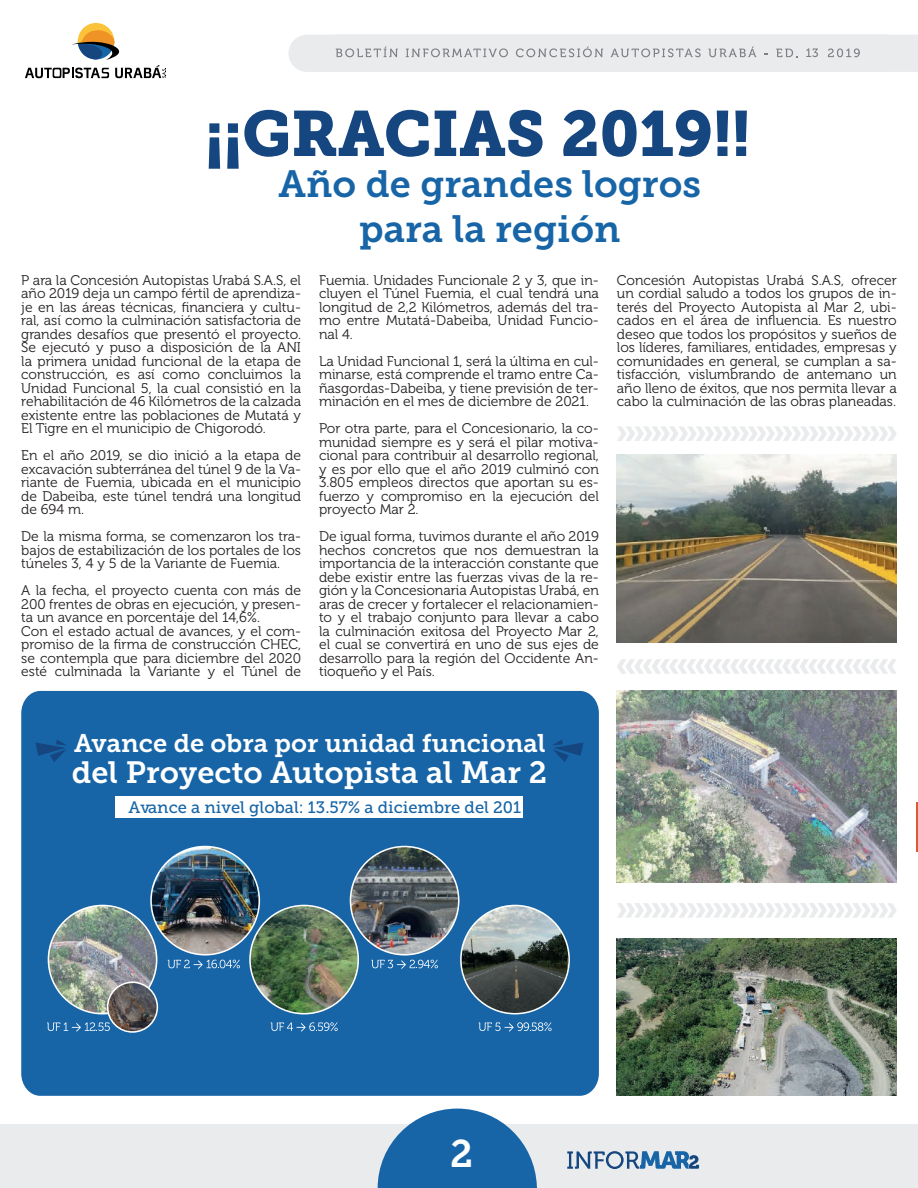
<style>
.page{position:relative;width:918px;height:1188px;background:#fff}
.page>*{position:absolute;margin:0;border:0;box-sizing:border-box;transform-origin:0 0}
.t1{font:63.45px "Museo Slab 900";color:#154680}
.t2{font:38.4px "Museo Slab 700";color:#fff}
.t3{font:37.8px/45.3px "Museo Slab 700";color:#1765a7;text-align:center}
.t4{font:30.6px "Museo Slab 700";color:#fff}
.t5{font:25.5px "Museo Slab 700";color:#fff}
.t6{font:16.5px "Museo Slab 500";color:#1765a7}
.t7{font:13.95px/13.5px "Museo 300";color:#231f20;text-align:justify}
</style>
<div class="page">
<div style="left:0;top:1124px;width:918px;height:64px;background:#e9ebec"></div>
<svg style="left:567px;top:1151px;width:132px;height:18px"></svg>
<svg style="left:378px;top:1109px;width:159px;height:79px"></svg>
<svg style="left:25px;top:23px;width:141px;height:55px"></svg>
<svg style="left:288px;top:34px;width:630px;height:38px;background:#e4e6e7"></svg>
<div style="left:21px;top:691px;width:578px;height:405px;background:#1765a7"></div>
<img style="left:617px;top:455px;width:280px;height:188px">
<img style="left:617px;top:691px;width:280px;height:191px">
<img style="left:617px;top:939px;width:280px;height:157px">
<svg style="left:617px;top:659px;width:279px;height:15px"></svg>
<svg style="left:617px;top:903px;width:280px;height:15px"></svg>
<svg style="left:617px;top:426px;width:280px;height:15px"></svg>
<hr style="left:916px;top:802px;width:2px;height:49px;background:#da5b2f">
<svg style="left:271px;top:1022px;width:67px;height:10px"></svg>
<svg style="left:168px;top:960px;width:72px;height:9px"></svg>
<svg style="left:479px;top:1022px;width:73px;height:10px"></svg>
<img style="left:48px;top:905px;width:109px;height:109px;border-radius:54px">
<img style="left:250px;top:847px;width:319px;height:167px">
<div style="left:249px;top:905px;width:110px;height:109px;border:2px solid #fff;border-radius:50%"></div>
<img style="left:151px;top:847px;width:108px;height:108px;border-radius:54px">
<div style="left:150px;top:846px;width:110px;height:110px;border:2px solid #fff;border-radius:50%"></div>
<img style="left:47px;top:982px;width:110px;height:50px">
<div style="left:107px;top:981px;width:51px;height:52px;border:2px solid #fff;border-radius:50%"></div>
<div style="left:116px;top:796px;width:407px;height:22px;background:#fff"></div>
<svg style="left:35px;top:740px;width:32px;height:22px"></svg>
<svg style="left:552px;top:740px;width:32px;height:22px"></svg>
<h1 class="t1" style="left:205px;top:97px;width:547px">¡¡GRACIAS 2019!!</h1>
<h3 class="t3" style="left:279px;top:161px;width:424px">Año de grandes logros para la región</h3>
<p class="t7" style="left:319px;top:274px;width:281px">Fuemia. Unidades Funcionale 2 y 3, que in&shy;cluyen el Túnel Fuemia, el cual tendrá una longitud de 2,2 Kilómetros, además del tra&shy;mo entre Mutatá-Dabeiba, Unidad Funcio&shy;nal 4.</p>
<p class="t7" style="left:319px;top:355px;width:281px">La Unidad Funcional 1, será la última en cul&shy;minarse, está comprende el tramo entre Ca&shy;ñasgordas-Dabeiba, y tiene previsión de ter&shy;minación en el mes de diciembre de 2021.</p>
<p class="t7" style="left:319px;top:422px;width:281px">Por otra parte, para el Concesionario, la co&shy;munidad siempre es y será el pilar motiva&shy;cional para contribuir al desarrollo regional, y es por ello que el año 2019 culminó con 3.805 empleos directos que aportan su es&shy;fuerzo y compromiso en la ejecución del proyecto Mar 2.</p>
<p class="t7" style="left:319px;top:530px;width:281px">De igual forma, tuvimos durante el año 2019 hechos concretos que nos demuestran la importancia de la interacción constante que debe existir entre las fuerzas vivas de la re&shy;gión y la Concesionaria Autopistas Urabá, en aras de crecer y fortalecer el relacionamien&shy;to y el trabajo conjunto para llevar a cabo la culminación exitosa del Proyecto Mar 2, el cual se convertirá en uno de sus ejes de desarrollo para la región del Occidente An&shy;tioqueño y el País.</p>
<p class="t7" style="left:21px;top:274px;width:281px">P ara la Concesión Autopistas Urabá S.A.S, el año 2019 deja un campo fértil de aprendiza&shy;je en las áreas técnicas, financiera y cultu&shy;ral, así como la culminación satisfactoria de grandes desafíos que presentó el proyecto.<br>Se ejecutó y puso a disposición de la ANI la primera unidad funcional de la etapa de construcción, es así como concluimos la Unidad Funcional 5, la cual consistió en la rehabilitación de 46 Kilómetros de la calzada existente entre las poblaciones de Mutatá y El Tigre en el municipio de Chigorodó.</p>
<p class="t7" style="left:21px;top:449px;width:281px">En el año 2019, se dio inició a la etapa de excavación subterránea del túnel 9 de la Va&shy;riante de Fuemia, ubicada en el municipio de Dabeiba, este túnel tendrá una longitud de 694 m.</p>
<p class="t7" style="left:21px;top:530px;width:281px">De la misma forma, se comenzaron los tra&shy;bajos de estabilización de los portales de los túneles 3, 4 y 5 de la Variante de Fuemia.</p>
<p class="t7" style="left:21px;top:584px;width:281px;text-align:left">A la fecha, el proyecto cuenta con más de 200 frentes de obras en ejecución, y presen&shy;ta un avance en porcentaje del 14,6%.<br>Con el estado actual de avances, y el com&shy;promiso de la firma de construcción CHEC, se contempla que para diciembre del 2020 esté culminada la Variante y el Túnel de</p>
<p class="t7" style="left:617px;top:274px;width:281px">Concesión Autopistas Urabá S.A.S, ofrecer un cordial saludo a todos los grupos de in&shy;terés del Proyecto Autopista al Mar 2, ubi&shy;cados en el área de influencia. Es nuestro deseo que todos los propósitos y sueños de los líderes, familiares, entidades, empresas y comunidades en general, se cumplan a sa&shy;tisfacción, vislumbrando de antemano un año lleno de éxitos, que nos permita llevar a cabo la culminación de las obras planeadas.</p>
<h3 class="t5" style="left:74px;top:729px;width:473px">Avance de obra por unidad funcional</h3>
<h3 class="t4" style="left:72px;top:755px;width:477px">del Proyecto Autopista al Mar 2</h3>
<p class="t6" style="left:128px;top:798px;width:394px">Avance a nivel global: 13.57% a diciembre del 201</p>
<h2 class="t2" style="left:450px;top:1132px;width:24px">2</h2>
</div>
